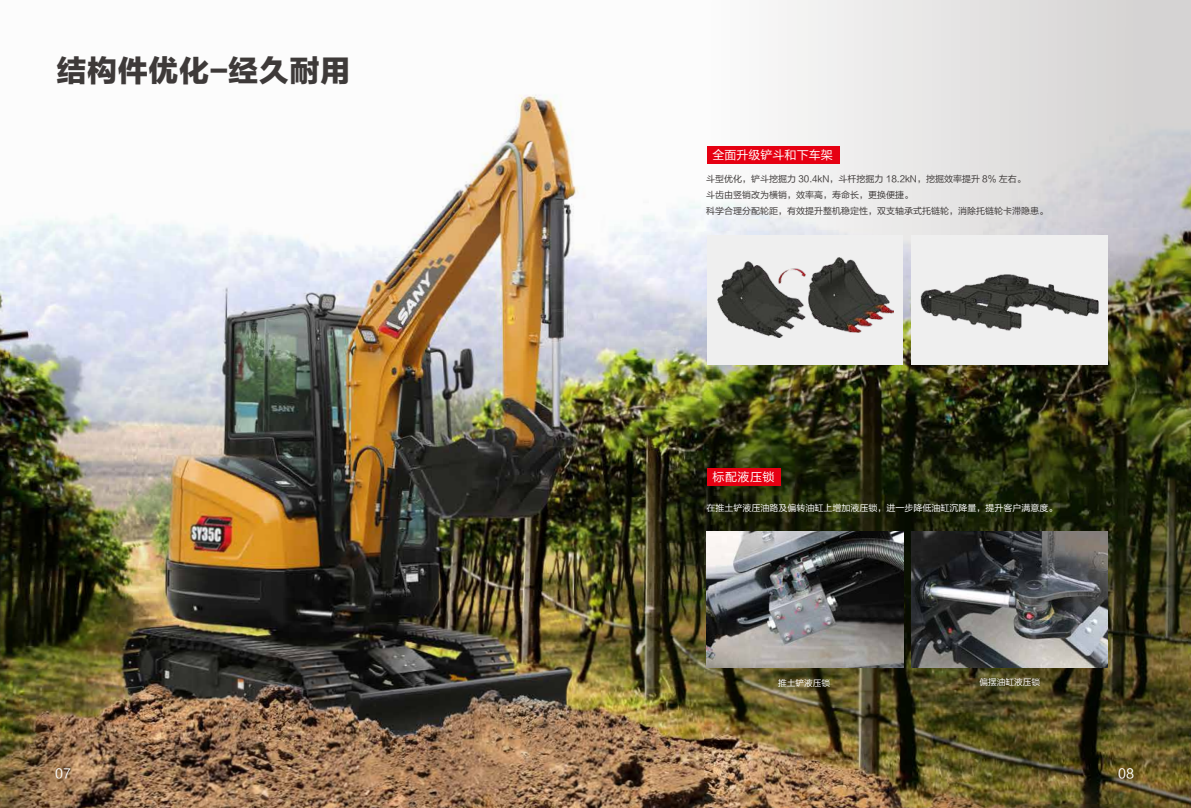
<style>
.page{position:relative;width:1191px;height:808px;background:#fff}
.page>*{position:absolute;margin:0;border:0;box-sizing:border-box;transform-origin:0 0}
.t1{font:30px "FZLTTHK GBK1 0";letter-spacing:.02em;color:#3e3a39}
.t2{font:13px "FZLTHK GBK1 0";color:#fff}
.t3{font:12px "FZLTHK GBK1 0";color:#fff}
.t4{font:9px/16px "FZLTHK GBK1 0";color:#3e3a39}
.t5{font:9px "FZLTHK GBK1 0";color:#fff}
.t6{font:8.7px "FZLTHK GBK1 0";color:#fff}
</style>
<div class="page">
<img style="left:0;top:94px;width:705px;height:714px">
<img style="left:705px;top:0;width:486px;height:808px">
<img style="left:707px;top:532px;width:196px;height:135px">
<img style="left:911px;top:532px;width:196px;height:135px">
<div style="left:707px;top:469px;width:73px;height:17px;background:#e60012"></div>
<div style="left:706px;top:146px;width:133px;height:17px;background:#e60012"></div>
<div style="left:706px;top:235px;width:196px;height:130px;background:#efefef"></div>
<img style="left:717px;top:258px;width:176px;height:80px">
<div style="left:911px;top:235px;width:196px;height:130px;background:#efefef"></div>
<img style="left:920px;top:274px;width:179px;height:57px">
<h1 class="t1" style="left:57px;top:54px;width:295px">结构件优化-经久耐用</h1>
<h3 class="t3" style="left:712px;top:148px;width:121px">全面升级铲斗和下车架</h3>
<p class="t4" style="left:706px;top:171px;width:344px">斗型优化，铲斗挖掘力 30.4kN，斗杆挖掘力 18.2kN，挖掘效率提升 8% 左右。<br>斗齿由竖销改为横销，效率高，寿命长，更换便捷。<br>科学合理分配轮距，有效提升整机稳定性，双支轴承式托链轮，消除托链轮卡滞隐患。</p>
<h3 class="t3" style="left:712px;top:470px;width:63px">标配液压锁</h3>
<p class="t5" style="left:706px;top:502px;width:352px">在推土铲液压油路及偏转油缸上增加液压锁，进一步降低油缸沉降量，提升客户满意度。</p>
<p class="t6" style="left:778px;top:678px;width:53px">推土铲液压锁</p>
<p class="t6" style="left:979px;top:677px;width:62px">偏摆油缸液压锁</p>
<h2 class="t2" style="left:55px;top:766px;width:17px">07</h2>
<h2 class="t2" style="left:1118px;top:766px;width:17px">08</h2>
</div>
